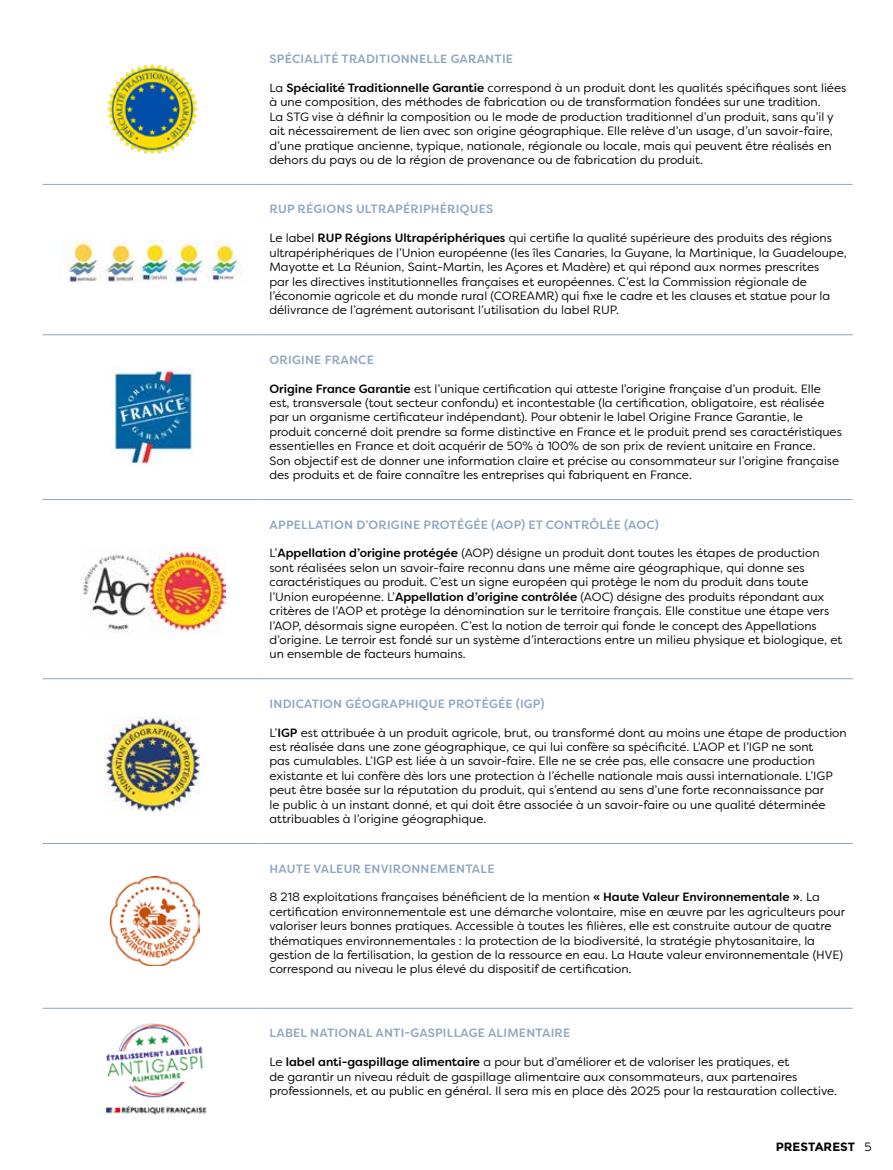
<style>
.page{position:relative;width:893px;height:1170px;background:#fff}
.page>*{position:absolute;margin:0;border:0;box-sizing:border-box;transform-origin:0 0}
.t1{font:12px/14.4px "Filson Soft";color:#000}
.t2{font:500 12px "Filson Soft";letter-spacing:.02em;color:#8fa6c2}
.t3{font:700 12px "Montserrat";color:#000}
.s1{font-weight:500}
.s2{font-family:"Filson Soft";font-weight:400}
</style>
<div class="page">
<hr style="left:43px;top:184px;width:220px;height:1px;background:#8fa6c2">
<hr style="left:263px;top:184px;width:590px;height:1px;background:#8fa6c2">
<hr style="left:43px;top:334px;width:220px;height:1px;background:#8fa6c2">
<hr style="left:263px;top:334px;width:590px;height:1px;background:#8fa6c2">
<hr style="left:43px;top:499px;width:220px;height:1px;background:#8fa6c2">
<hr style="left:263px;top:499px;width:590px;height:1px;background:#8fa6c2">
<hr style="left:43px;top:678px;width:220px;height:1px;background:#8fa6c2">
<hr style="left:263px;top:678px;width:590px;height:1px;background:#8fa6c2">
<hr style="left:43px;top:843px;width:220px;height:1px;background:#8fa6c2">
<hr style="left:263px;top:843px;width:590px;height:1px;background:#8fa6c2">
<hr style="left:43px;top:1007px;width:220px;height:1px;background:#8fa6c2">
<hr style="left:263px;top:1007px;width:590px;height:1px;background:#8fa6c2">
<img style="left:106px;top:64px;width:92px;height:91px">
<img style="left:64px;top:240px;width:178px;height:42px">
<img style="left:112px;top:367px;width:83px;height:97px">
<img style="left:81px;top:547px;width:145px;height:87px">
<img style="left:105px;top:716px;width:97px;height:97px">
<img style="left:111px;top:876px;width:89px;height:89px">
<img style="left:106px;top:1023px;width:101px;height:92px">
<p class="t2" style="left:270px;top:51px;width:245px">SPÉCIALITÉ TRADITIONNELLE GARANTIE</p>
<p class="t1" style="left:269px;top:80px;width:578px">La <span class="s1">Spécialité Traditionnelle Garantie</span> correspond à un produit dont les qualités spécifiques sont liées à une composition, des méthodes de fabrication ou de transformation fondées sur une tradition.<br>La STG vise à définir la composition ou le mode de production traditionnel d’un produit, sans qu’il y ait nécessairement de lien avec son origine géographique. Elle relève d’un usage, d’un savoir-faire, d’une pratique ancienne, typique, nationale, régionale ou locale, mais qui peuvent être réalisés en dehors du pays ou de la région de provenance ou de fabrication du produit.</p>
<p class="t2" style="left:270px;top:201px;width:225px">RUP RÉGIONS ULTRAPÉRIPHÉRIQUES</p>
<p class="t1" style="left:269px;top:231px;width:579px">Le label <span class="s1">RUP Régions Ultrapériphériques</span> qui certifie la qualité supérieure des produits des régions ultrapériphériques de l’Union européenne (les îles Canaries, la Guyane, la Martinique, la Guadeloupe, Mayotte et La Réunion, Saint-Martin, les Açores et Madère) et qui répond aux normes prescrites<br>par les directives institutionnelles françaises et européennes. C’est la Commission régionale de l’économie agricole et du monde rural (COREAMR) qui fixe le cadre et les clauses et statue pour la délivrance de l’agrément autorisant l’utilisation du label RUP.</p>
<p class="t2" style="left:270px;top:352px;width:106px">ORIGINE FRANCE</p>
<p class="t1" style="left:269px;top:381px;width:574px"><span class="s1">Origine France Garantie</span> est l’unique certification qui atteste l’origine française d’un produit. Elle est, transversale (tout secteur confondu) et incontestable (la certification, obligatoire, est réalisée par un organisme certificateur indépendant). Pour obtenir le label Origine France Garantie, le produit concerné doit prendre sa forme distinctive en France et le produit prend ses caractéristiques essentielles en France et doit acquérir de 50% à 100% de son prix de revient unitaire en France.<br>Son objectif est de donner une information claire et précise au consommateur sur l’origine française des produits et de faire connaître les entreprises qui fabriquent en France.</p>
<p class="t2" style="left:270px;top:516px;width:391px">APPELLATION D’ORIGINE PROTÉGÉE (AOP) ET CONTRÔLÉE (AOC)</p>
<p class="t1" style="left:269px;top:546px;width:574px">L’<span class="s1">Appellation d’origine protégée</span> (AOP) désigne un produit dont toutes les étapes de production sont réalisées selon un savoir-faire reconnu dans une même aire géographique, qui donne ses caractéristiques au produit. C’est un signe européen qui protège le nom du produit dans toute l’Union européenne. L’<span class="s1">Appellation d’origine contrôlée</span> (AOC) désigne des produits répondant aux critères de l’AOP et protège la dénomination sur le territoire français. Elle constitue une étape vers l’AOP, désormais signe européen. C’est la notion de terroir qui fonde le concept des Appellations d’origine. Le terroir est fondé sur un système d’interactions entre un milieu physique et biologique, et un ensemble de facteurs humains.</p>
<p class="t2" style="left:270px;top:695px;width:276px">INDICATION GÉOGRAPHIQUE PROTÉGÉE (IGP)</p>
<p class="t1" style="left:269px;top:725px;width:579px">L’<span class="s1">IGP</span> est attribuée à un produit agricole, brut, ou transformé dont au moins une étape de production est réalisée dans une zone géographique, ce qui lui confère sa spécificité. L’AOP et l’IGP ne sont<br>pas cumulables. L’IGP est liée à un savoir-faire. Elle ne se crée pas, elle consacre une production existante et lui confère dès lors une protection à l’échelle nationale mais aussi internationale. L’IGP peut être basée sur la réputation du produit, qui s’entend au sens d’une forte reconnaissance par<br>le public à un instant donné, et qui doit être associée à un savoir-faire ou une qualité déterminée attribuables à l’origine géographique.</p>
<p class="t2" style="left:270px;top:860px;width:226px">HAUTE VALEUR ENVIRONNEMENTALE</p>
<p class="t1" style="left:269px;top:889px;width:577px">8 218 exploitations françaises bénéficient de la mention <span class="s1">« Haute Valeur Environnementale »</span>. La certification environnementale est une démarche volontaire, mise en œuvre par les agriculteurs pour valoriser leurs bonnes pratiques. Accessible à toutes les filières, elle est construite autour de quatre thématiques environnementales : la protection de la biodiversité, la stratégie phytosanitaire, la gestion de la fertilisation, la gestion de la ressource en eau. La Haute valeur environnementale (HVE) correspond au niveau le plus élevé du dispositif de certification.</p>
<p class="t2" style="left:270px;top:1025px;width:302px">LABEL NATIONAL ANTI-GASPILLAGE ALIMENTAIRE</p>
<p class="t1" style="left:269px;top:1054px;width:569px">Le <span class="s1">label anti-gaspillage alimentaire</span> a pour but d’améliorer et de valoriser les pratiques, et<br>de garantir un niveau réduit de gaspillage alimentaire aux consommateurs, aux partenaires professionnels, et au public en général. Il sera mis en place dès 2025 pour la restauration collective.</p>
<p class="t3" style="left:776px;top:1139px;width:98px">PRESTAREST <span class="s2">5</span></p>
</div>
